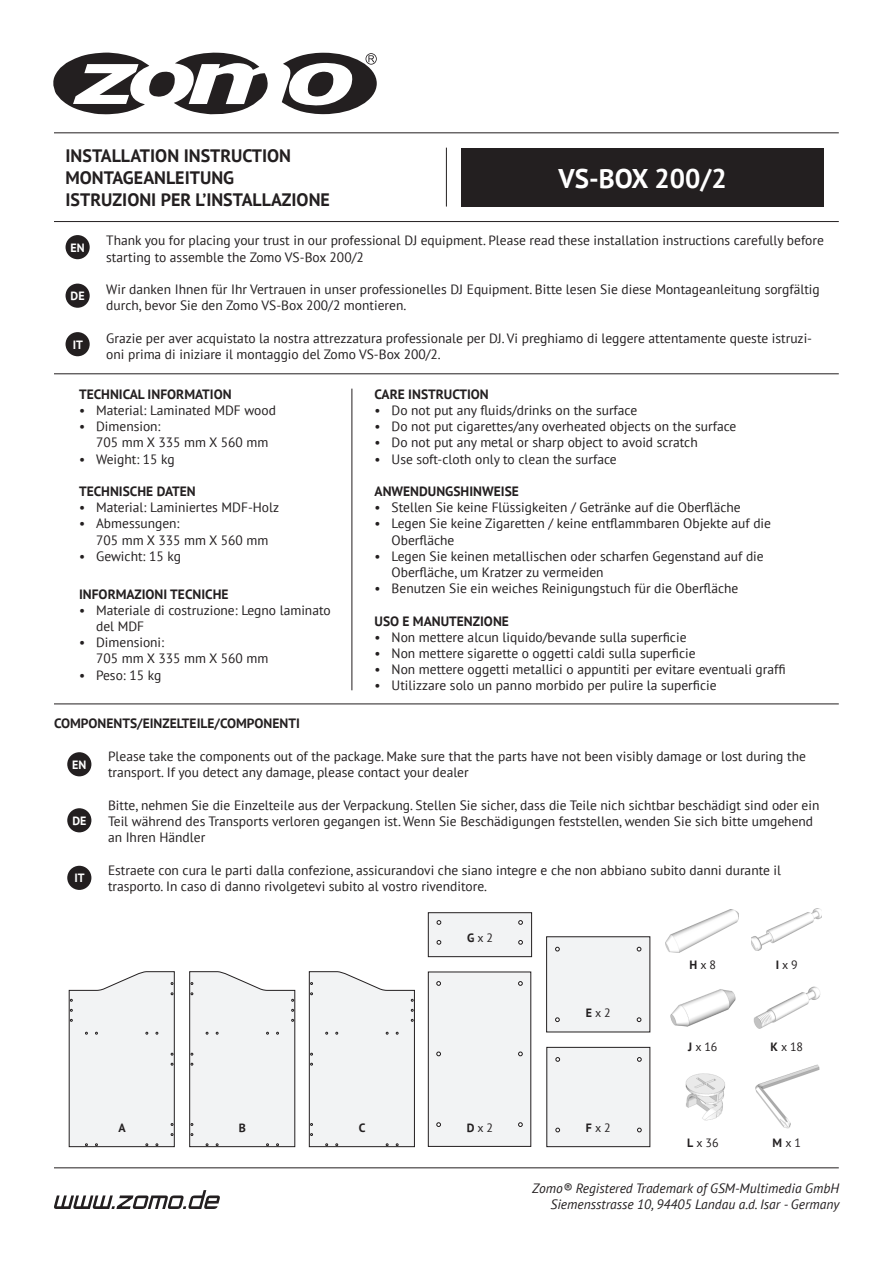
<style>
.page{position:relative;width:893px;height:1263px;background:#fff}
.page>*{position:absolute;margin:0;border:0;box-sizing:border-box;transform-origin:0 0}
.t1{font:700 27px "PT Sans";color:#fff}
.t2{font:700 18px/21.6px "PT Sans";color:#231f20}
.t3{font:13.5px/16.2px "PT Sans";color:#231f20}
.t4{font:700 13.5px "PT Sans";color:#231f20}
.t5{font:italic 13.5px/16.2px "PT Sans";color:#231f20;text-align:right}
.t6{font:12px "PT Sans";color:#231f20}
.t7{font:700 12px "PT Sans";color:#fff}
.t8{font:700 12px "PT Sans";color:#231f20}
.s1{font-weight:700}
</style>
<div class="page">
<div style="left:461px;top:148px;width:363px;height:58px;background:#231f20"></div>
<svg style="left:53px;top:52px;width:324px;height:63px"></svg>
<hr style="left:54px;top:133px;width:785px;height:1px;background:#231f20">
<hr style="left:446px;top:148px;width:1px;height:59px;background:#231f20">
<hr style="left:352px;top:389px;width:1px;height:301px;background:#231f20">
<hr style="left:54px;top:221px;width:785px;height:1px;background:#231f20">
<hr style="left:54px;top:374px;width:785px;height:1px;background:#231f20">
<hr style="left:54px;top:1167px;width:785px;height:1px;background:#231f20">
<hr style="left:54px;top:704px;width:785px;height:1px;background:#231f20">
<svg style="left:54px;top:1190px;width:166px;height:19px"></svg>
<div style="left:66px;top:235px;width:24px;height:24px;background:#231f20;border-radius:50%"></div>
<div style="left:67px;top:752px;width:24px;height:24px;background:#231f20;border-radius:50%"></div>
<div style="left:66px;top:284px;width:24px;height:24px;background:#231f20;border-radius:50%"></div>
<div style="left:67px;top:808px;width:24px;height:24px;background:#231f20;border-radius:50%"></div>
<div style="left:66px;top:332px;width:24px;height:24px;background:#231f20;border-radius:50%"></div>
<div style="left:67px;top:866px;width:24px;height:24px;background:#231f20;border-radius:50%"></div>
<img style="left:755px;top:1064px;width:65px;height:65px">
<img style="left:670px;top:989px;width:66px;height:38px">
<img style="left:685px;top:1073px;width:40px;height:48px">
<img style="left:753px;top:986px;width:68px;height:43px">
<svg style="left:189px;top:971px;width:106px;height:176px"></svg>
<svg style="left:309px;top:971px;width:106px;height:176px"></svg>
<svg style="left:69px;top:971px;width:106px;height:176px"></svg>
<div style="left:428px;top:972px;width:103px;height:174px;background:#f2f3f4"></div>
<div style="left:428px;top:972px;width:103px;height:174px;border:1px solid #231f20"></div>
<svg style="left:437px;top:981px;width:4px;height:4px"></svg>
<svg style="left:437px;top:1052px;width:4px;height:4px"></svg>
<svg style="left:437px;top:1122px;width:4px;height:5px"></svg>
<svg style="left:518px;top:981px;width:4px;height:4px"></svg>
<svg style="left:518px;top:1052px;width:4px;height:4px"></svg>
<svg style="left:518px;top:1122px;width:4px;height:5px"></svg>
<div style="left:547px;top:937px;width:103px;height:95px;background:#f2f3f4"></div>
<div style="left:546px;top:936px;width:104px;height:96px;border:1px solid #231f20"></div>
<svg style="left:555px;top:947px;width:4px;height:4px"></svg>
<svg style="left:555px;top:1018px;width:4px;height:4px"></svg>
<svg style="left:637px;top:947px;width:4px;height:4px"></svg>
<svg style="left:637px;top:1018px;width:4px;height:4px"></svg>
<div style="left:547px;top:1047px;width:103px;height:100px;background:#f2f3f4"></div>
<div style="left:547px;top:1047px;width:103px;height:100px;border:1px solid #231f20"></div>
<svg style="left:556px;top:1057px;width:4px;height:4px"></svg>
<svg style="left:556px;top:1128px;width:4px;height:4px"></svg>
<svg style="left:637px;top:1057px;width:4px;height:4px"></svg>
<svg style="left:637px;top:1128px;width:4px;height:4px"></svg>
<div style="left:428px;top:913px;width:104px;height:44px;background:#f2f3f4"></div>
<div style="left:428px;top:912px;width:104px;height:45px;border:1px solid #231f20"></div>
<svg style="left:437px;top:920px;width:4px;height:4px"></svg>
<svg style="left:437px;top:940px;width:4px;height:4px"></svg>
<svg style="left:518px;top:920px;width:5px;height:4px"></svg>
<svg style="left:518px;top:940px;width:5px;height:4px"></svg>
<img style="left:751px;top:908px;width:71px;height:43px">
<img style="left:666px;top:909px;width:72px;height:43px">
<h2 class="t2" style="left:66px;top:145px;width:266px">INSTALLATION INSTRUCTION<br>MONTAGEANLEITUNG<br>ISTRUZIONI PER L’INSTALLAZIONE</h2>
<h1 class="t1" style="left:558px;top:160px;width:170px">VS-BOX 200/2</h1>
<p class="t7" style="left:71px;top:240px;width:16px">EN</p>
<p class="t7" style="left:71px;top:288px;width:16px">DE</p>
<p class="t7" style="left:73px;top:337px;width:12px">IT</p>
<p class="t3" style="left:106px;top:232px;width:719px">Thank you for placing your trust in our professional DJ equipment. Please read these installation instructions carefully before starting to assemble the Zomo VS-Box 200/2</p>
<p class="t3" style="left:106px;top:281px;width:715px">Wir danken Ihnen für Ihr Vertrauen in unser professionelles DJ Equipment. Bitte lesen Sie diese Montageanleitung sorgfältig durch, bevor Sie den Zomo VS-Box 200/2 montieren.</p>
<p class="t3" style="left:106px;top:329px;width:707px">Grazie per aver acquistato la nostra attrezzatura professionale per DJ. Vi preghiamo di leggere attentamente queste istruzi&shy;oni prima di iniziare il montaggio del Zomo VS-Box 200/2.</p>
<p class="t4" style="left:79px;top:385px;width:154px">TECHNICAL INFORMATION</p>
<p class="t3" style="left:79px;top:402px;width:198px">• Material: Laminated MDF wood</p>
<p class="t3" style="left:96px;top:418px;width:174px;text-indent:-17px">• Dimension:<br>705 mm X 335 mm X 560 mm</p>
<p class="t3" style="left:79px;top:450px;width:97px">• Weight: 15 kg</p>
<p class="t4" style="left:79px;top:482px;width:118px">TECHNISCHE DATEN</p>
<p class="t3" style="left:79px;top:499px;width:202px">• Material: Laminiertes MDF-Holz</p>
<p class="t3" style="left:96px;top:515px;width:174px;text-indent:-17px">• Abmessungen:<br>705 mm X 335 mm X 560 mm</p>
<p class="t3" style="left:79px;top:548px;width:104px">• Gewicht: 15 kg</p>
<p class="t4" style="left:79px;top:585px;width:151px">INFORMAZIONI TECNICHE</p>
<p class="t3" style="left:96px;top:602px;width:236px;text-indent:-17px">• Materiale di costruzione: Legno laminato del MDF</p>
<p class="t3" style="left:96px;top:634px;width:174px;text-indent:-17px">• Dimensioni:<br>705 mm X 335 mm X 560 mm</p>
<p class="t3" style="left:79px;top:666px;width:84px">• Peso: 15 kg</p>
<p class="t4" style="left:54px;top:715px;width:247px">COMPONENTS/EINZELTEILE/COMPONENTI</p>
<p class="t4" style="left:375px;top:385px;width:116px">CARE INSTRUCTION</p>
<p class="t3" style="left:375px;top:402px;width:264px">• Do not put any fluids/drinks on the surface</p>
<p class="t3" style="left:375px;top:418px;width:363px">• Do not put cigarettes/any overheated objects on the surface</p>
<p class="t3" style="left:375px;top:434px;width:325px">• Do not put any metal or sharp object to avoid scratch</p>
<p class="t3" style="left:375px;top:450px;width:244px">• Use soft-cloth only to clean the surface</p>
<p class="t4" style="left:375px;top:482px;width:146px">ANWENDUNGSHINWEISE</p>
<p class="t3" style="left:375px;top:499px;width:368px">• Stellen Sie keine Flüssigkeiten / Getränke auf die Oberfläche</p>
<p class="t3" style="left:392px;top:515px;width:381px;text-indent:-17px">• Legen Sie keine Zigaretten / keine entflammbaren Objekte auf die<br>Oberfläche</p>
<p class="t3" style="left:392px;top:548px;width:374px;text-indent:-17px">• Legen Sie keinen metallischen oder scharfen Gegenstand auf die<br>Oberfläche, um Kratzer zu vermeiden</p>
<p class="t3" style="left:375px;top:580px;width:365px">• Benutzen Sie ein weiches Reinigungstuch für die Oberfläche</p>
<p class="t4" style="left:375px;top:612px;width:136px">USO E MANUTENZIONE</p>
<p class="t3" style="left:375px;top:629px;width:313px">• Non mettere alcun liquido/bevande sulla superficie</p>
<p class="t3" style="left:375px;top:645px;width:322px">• Non mettere sigarette o oggetti caldi sulla superficie</p>
<p class="t3" style="left:375px;top:661px;width:413px">• Non mettere oggetti metallici o appuntiti per evitare eventuali graffi</p>
<p class="t3" style="left:375px;top:677px;width:344px">• Utilizzare solo un panno morbido per pulire la superficie</p>
<p class="t7" style="left:72px;top:757px;width:16px">EN</p>
<p class="t7" style="left:72px;top:813px;width:16px">DE</p>
<p class="t7" style="left:74px;top:870px;width:12px">IT</p>
<p class="t3" style="left:108px;top:748px;width:699px">Please take the components out of the package. Make sure that the parts have not been visibly damage or lost during the transport. If you detect any damage, please contact your dealer</p>
<p class="t3" style="left:108px;top:796px;width:713px">Bitte, nehmen Sie die Einzelteile aus der Verpackung. Stellen Sie sicher, dass die Teile nich sichtbar beschädigt sind oder ein<br>Teil während des Transports verloren gegangen ist. Wenn Sie Beschädigungen feststellen, wenden Sie sich bitte umgehend an Ihren Händler</p>
<p class="t3" style="left:108px;top:861px;width:675px">Estraete con cura le parti dalla confezione, assicurandovi che siano integre e che non abbiano subito danni durante il trasporto. In caso di danno rivolgetevi subito al vostro rivenditore.</p>
<p class="t6" style="left:467px;top:930px;width:27px"><span class="s1">G</span> x 2</p>
<p class="t6" style="left:586px;top:1005px;width:26px"><span class="s1">E</span> x 2</p>
<p class="t6" style="left:689px;top:957px;width:28px"><span class="s1">H</span> x 8</p>
<p class="t6" style="left:688px;top:1039px;width:31px"><span class="s1">J</span> x 16</p>
<p class="t6" style="left:776px;top:957px;width:24px"><span class="s1">I</span> x 9</p>
<p class="t6" style="left:770px;top:1039px;width:34px"><span class="s1">K</span> x 18</p>
<p class="t8" style="left:118px;top:1120px;width:9px">A</p>
<p class="t8" style="left:239px;top:1120px;width:9px">B</p>
<p class="t8" style="left:359px;top:1120px;width:8px">C</p>
<p class="t6" style="left:467px;top:1120px;width:28px"><span class="s1">D</span> x 2</p>
<p class="t6" style="left:586px;top:1120px;width:26px"><span class="s1">F</span> x 2</p>
<p class="t6" style="left:687px;top:1135px;width:33px"><span class="s1">L</span> x 36</p>
<p class="t6" style="left:773px;top:1135px;width:30px"><span class="s1">M</span> x 1</p>
<p class="t5" style="left:532px;top:1180px;width:309px">Zomo® Registered Trademark of GSM-Multimedia GmbH<br>Siemensstrasse 10, 94405 Landau a.d. Isar - Germany</p>
</div>
